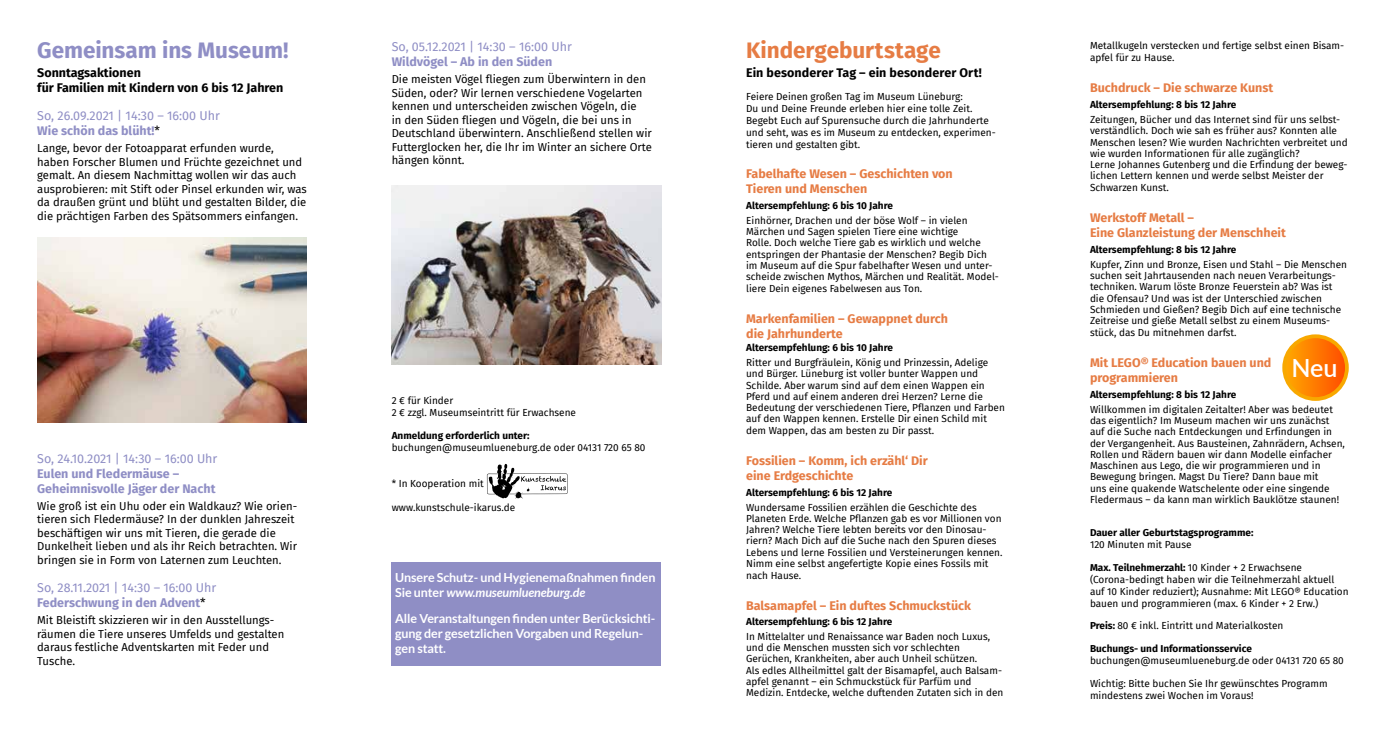
<style>
.page{position:relative;width:1386px;height:745px;background:#fff}
.page>*{position:absolute;margin:0;border:0;box-sizing:border-box;transform-origin:0 0}
.t1{font:600 25px "Lato";color:#fff}
.t2{font:700 22.5px "Fira Sans";color:#8f8ec5}
.t3{font:700 22.5px "Fira Sans";letter-spacing:-.005em;color:#e67c44}
.t4{font:700 12.5px/15px "Fira Sans";color:#e67c44}
.t5{font:700 12.5px/15px "Lato";letter-spacing:-.01em;color:#fff}
.t6{font:12.5px/15px "Fira Sans";color:#8f8ec5}
.t7{font:700 12.5px/15px "Fira Sans";color:#000}
.t8{font:700 12.5px/15px "Fira Sans";color:#8f8ec5}
.t9{font:11.25px/13.5px "Fira Sans";color:#000}
.t10{font:10px/11.4px "Fira Sans";color:#000}
.t11{font:700 10px "Fira Sans";color:#000}
.s1{font-weight:700}
.s2{color:#000}
.s3{font-style:italic}
</style>
<div class="page">
<svg style="left:487px;top:463px;width:80px;height:36px"></svg>
<svg style="left:1284px;top:336px;width:62px;height:63px"></svg>
<div style="left:1282px;top:334px;width:66px;height:66px;border:4px solid #f8a800;border-radius:50%"></div>
<img style="left:37px;top:237px;width:269px;height:185px">
<img style="left:392px;top:185px;width:269px;height:179px">
<div style="left:392px;top:562px;width:269px;height:103px;background:#8f8ec5"></div>
<h2 class="t2" style="left:37px;top:31px;width:253px">Gemeinsam ins Museum!</h2>
<p class="t7" style="left:37px;top:64px;width:248px">Sonntagsaktionen<br>für Familien mit Kindern von 6 bis 12 Jahren</p>
<p class="t6" style="left:37px;top:108px;width:184px">So, 26.09.2021 | 14:30 – 16:00 Uhr<br><span class="s1">Wie schön das blüht!</span><span class="s2">*</span></p>
<p class="t9" style="left:37px;top:141px;width:271px">Lange, bevor der Fotoapparat erfunden wurde, haben Forscher Blumen und Früchte gezeichnet und gemalt. An diesem Nachmittag wollen wir das auch ausprobieren: mit Stift oder Pinsel erkunden wir, was da draußen grünt und blüht und gestalten Bilder, die die prächtigen Farben des Spätsommers einfangen.</p>
<p class="t6" style="left:37px;top:450px;width:182px">So, 24.10.2021 | 14:30 – 16:00 Uhr</p>
<p class="t8" style="left:37px;top:465px;width:180px">Eulen und Fledermäuse –<br>Geheimnisvolle Jäger der Nacht</p>
<p class="t9" style="left:37px;top:498px;width:262px">Wie groß ist ein Uhu oder ein Waldkauz? Wie orien&shy;tieren sich Fledermäuse? In der dunklen Jahreszeit beschäftigen wir uns mit Tieren, die gerade die Dunkelheit lieben und als ihr Reich betrachten. Wir bringen sie in Form von Laternen zum Leuchten.</p>
<p class="t6" style="left:37px;top:579px;width:181px">So, 28.11.2021 | 14:30 – 16:00 Uhr<br><span class="s1">Federschwung in den Advent</span><span class="s2">*</span></p>
<p class="t9" style="left:37px;top:612px;width:248px">Mit Bleistift skizzieren wir in den Ausstellungs&shy;räumen die Tiere unseres Umfelds und gestalten daraus festliche Adventskarten mit Feder und Tusche.</p>
<p class="t6" style="left:392px;top:39px;width:182px">So, 05.12.2021 | 14:30 – 16:00 Uhr</p>
<p class="t8" style="left:392px;top:53px;width:162px">Wildvögel – Ab in den Süden</p>
<p class="t9" style="left:392px;top:72px;width:262px">Die meisten Vögel fliegen zum Überwintern in den Süden, oder? Wir lernen verschiedene Vogelarten kennen und unterscheiden zwischen Vögeln, die<br>in den Süden fliegen und Vögeln, die bei uns in Deutschland überwintern. Anschließend stellen wir Futterglocken her, die Ihr im Winter an sichere Orte hängen könnt.</p>
<p class="t10" style="left:392px;top:394px;width:186px;line-height:12px">2 € für Kinder<br>2 € zzgl. Museumseintritt für Erwachsene</p>
<p class="t11" style="left:392px;top:427px;width:139px">Anmeldung erforderlich unter:</p>
<p class="t10" style="left:392px;top:441px;width:255px">buchungen@museumlueneburg.de oder 04131 720 65 80</p>
<p class="t10" style="left:392px;top:477px;width:94px">* In Kooperation mit</p>
<p class="t10" style="left:392px;top:501px;width:125px">www.kunstschule-ikarus.de</p>
<p class="t5" style="left:395px;top:569px;width:262px">Unsere Schutz- und Hygienemaßnahmen finden<br>Sie unter <span class="s3">www.museumlueneburg.de</span></p>
<p class="t5" style="left:395px;top:610px;width:262px">Alle Veranstaltungen finden unter Berücksichti&shy;gung der gesetzlichen Vorgaben und Regelun&shy;gen statt.</p>
<h2 class="t3" style="left:746px;top:31px;width:196px">Kindergeburtstage</h2>
<p class="t7" style="left:746px;top:64px;width:237px">Ein besonderer Tag – ein besonderer Ort!</p>
<p class="t10" style="left:746px;top:90px;width:251px;line-height:12px">Feiere Deinen großen Tag im Museum Lüneburg:<br>Du und Deine Freunde erleben hier eine tolle Zeit.<br>Begebt Euch auf Spurensuche durch die Jahrhunderte und seht, was es im Museum zu entdecken, experimen&shy;tieren und gestalten gibt.</p>
<p class="t4" style="left:746px;top:165px;width:208px">Fabelhafte Wesen – Geschichten von<br>Tieren und Menschen</p>
<p class="t11" style="left:746px;top:197px;width:148px">Altersempfehlung: 6 bis 10 Jahre</p>
<p class="t10" style="left:746px;top:214px;width:253px">Einhörner, Drachen und der böse Wolf – in vielen Märchen und Sagen spielen Tiere eine wichtige<br>Rolle. Doch welche Tiere gab es wirklich und welche entspringen der Phantasie der Menschen? Begib Dich im Museum auf die Spur fabelhafter Wesen und unter&shy;scheide zwischen Mythos, Märchen und Realität. Model&shy;liere Dein eigenes Fabelwesen aus Ton.</p>
<p class="t4" style="left:746px;top:310px;width:203px">Markenfamilien – Gewappnet durch die Jahrhunderte</p>
<p class="t11" style="left:746px;top:339px;width:148px">Altersempfehlung: 6 bis 10 Jahre</p>
<p class="t10" style="left:746px;top:356px;width:260px">Ritter und Burgfräulein, König und Prinzessin, Adelige und Bürger. Lüneburg ist voller bunter Wappen und Schilde. Aber warum sind auf dem einen Wappen ein Pferd und auf einem anderen drei Herzen? Lerne die Bedeutung der verschiedenen Tiere, Pflanzen und Farben auf den Wappen kennen. Erstelle Dir einen Schild mit dem Wappen, das am besten zu Dir passt.</p>
<p class="t4" style="left:746px;top:452px;width:183px">Fossilien – Komm, ich erzähl‘ Dir eine Erdgeschichte</p>
<p class="t11" style="left:746px;top:483px;width:148px">Altersempfehlung: 6 bis 12 Jahre</p>
<p class="t10" style="left:746px;top:500px;width:258px">Wundersame Fossilien erzählen die Geschichte des Planeten Erde. Welche Pflanzen gab es vor Millionen von Jahren? Welche Tiere lebten bereits vor den Dinosau&shy;riern? Mach Dich auf die Suche nach den Spuren dieses Lebens und lerne Fossilien und Versteinerungen kennen.<br>Nimm eine selbst angefertigte Kopie eines Fossils mit nach Hause.</p>
<p class="t4" style="left:746px;top:596px;width:226px">Balsamapfel – Ein duftes Schmuckstück</p>
<p class="t11" style="left:746px;top:612px;width:148px">Altersempfehlung: 6 bis 12 Jahre</p>
<p class="t10" style="left:746px;top:630px;width:259px">In Mittelalter und Renaissance war Baden noch Luxus, und die Menschen mussten sich vor schlechten Gerüchen, Krankheiten, aber auch Unheil schützen.<br>Als edles Allheilmittel galt der Bisamapfel, auch Balsam&shy;apfel genannt – ein Schmuckstück für Parfüm und Medizin. Entdecke, welche duftenden Zutaten sich in den</p>
<p class="t10" style="left:1090px;top:40px;width:256px;line-height:12px">Metallkugeln verstecken und fertige selbst einen Bisam&shy;apfel für zu Hause.</p>
<p class="t4" style="left:1090px;top:79px;width:185px">Buchdruck – Die schwarze Kunst</p>
<p class="t11" style="left:1090px;top:96px;width:148px">Altersempfehlung: 8 bis 12 Jahre</p>
<p class="t10" style="left:1090px;top:113px;width:259px">Zeitungen, Bücher und das Internet sind für uns selbst&shy;verständlich. Doch wie sah es früher aus? Konnten alle Menschen lesen? Wie wurden Nachrichten verbreitet und wie wurden Informationen für alle zugänglich?<br>Lerne Johannes Gutenberg und die Erfindung der beweg&shy;lichen Lettern kennen und werde selbst Meister der Schwarzen Kunst.</p>
<p class="t4" style="left:1090px;top:209px;width:197px">Werkstoff Metall –<br>Eine Glanzleistung der Menschheit</p>
<p class="t11" style="left:1090px;top:241px;width:148px">Altersempfehlung: 8 bis 12 Jahre</p>
<p class="t10" style="left:1090px;top:258px;width:259px">Kupfer, Zinn und Bronze, Eisen und Stahl – Die Menschen suchen seit Jahrtausenden nach neuen Verarbeitungs&shy;techniken. Warum löste Bronze Feuerstein ab? Was ist die Ofensau? Und was ist der Unterschied zwischen Schmieden und Gießen? Begib Dich auf eine technische Zeitreise und gieße Metall selbst zu einem Museums&shy;stück, das Du mitnehmen darfst.</p>
<p class="t4" style="left:1090px;top:354px;width:183px">Mit LEGO® Education bauen und programmieren</p>
<p class="t11" style="left:1090px;top:386px;width:148px">Altersempfehlung: 8 bis 12 Jahre</p>
<p class="t10" style="left:1090px;top:403px;width:256px">Willkommen im digitalen Zeitalter! Aber was bedeutet das eigentlich? Im Museum machen wir uns zunächst auf die Suche nach Entdeckungen und Erfindungen in der Vergangenheit. Aus Bausteinen, Zahnrädern, Achsen, Rollen und Rädern bauen wir dann Modelle einfacher Maschinen aus Lego, die wir programmieren und in Bewegung bringen. Magst Du Tiere? Dann baue mit<br>uns eine quakende Watschelente oder eine singende Fledermaus – da kann man wirklich Bauklötze staunen!</p>
<p class="t11" style="left:1090px;top:524px;width:165px">Dauer aller Geburtstagsprogramme:</p>
<p class="t10" style="left:1090px;top:538px;width:103px">120 Minuten mit Pause</p>
<p class="t10" style="left:1090px;top:560px;width:260px;line-height:12px"><span class="s1">Max. Teilnehmerzahl:</span> 10 Kinder + 2 Erwachsene (Corona-bedingt haben wir die Teilnehmerzahl aktuell auf 10 Kinder reduziert); Ausnahme: Mit LEGO® Education bauen und programmieren (max. 6 Kinder + 2 Erw.)</p>
<p class="t10" style="left:1090px;top:619px;width:195px"><span class="s1">Preis:</span> 80 € inkl. Eintritt und Materialkosten</p>
<p class="t11" style="left:1090px;top:639px;width:163px">Buchungs- und Informationsservice</p>
<p class="t10" style="left:1090px;top:654px;width:255px">buchungen@museumlueneburg.de oder 04131 720 65 80</p>
<p class="t10" style="left:1090px;top:676px;width:239px;line-height:12px">Wichtig: Bitte buchen Sie Ihr gewünschtes Programm mindestens zwei Wochen im Voraus!</p>
<h1 class="t1" style="left:1291px;top:349px;width:48px">Neu</h1>
</div>
